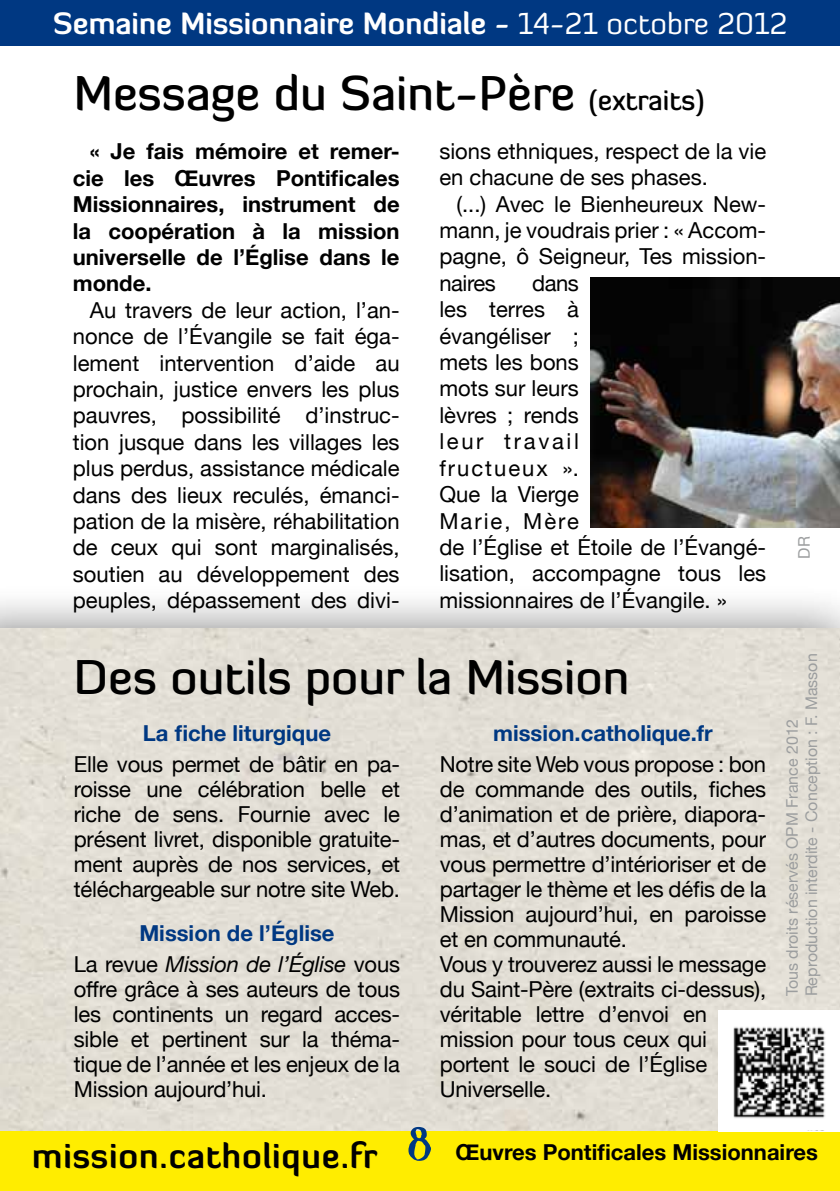
<style>
.page{position:relative;width:840px;height:1191px;background:#fff}
.page>*{position:absolute;margin:0;border:0;box-sizing:border-box;transform-origin:0 0}
.t1{font:52px "Han Srf";color:#003882}
.t2{font:500 48px "Diavlo";color:#000}
.t3{font:700 34px "Diavlo";letter-spacing:.025em;color:#000}
.t4{font:700 30px "Diavlo";color:#fff}
.t5{font:22px/26.4px "Helvetica Neue";letter-spacing:-.01em;color:#000;text-align:justify}
.t6{font:700 22px/26.4px "Helvetica Neue";color:#000;text-align:justify}
.t7{font:700 22px/31px "Helvetica Neue";color:#003882;text-align:center}
.t8{font:16px/19.2px "Helvetica Neue";color:#9c9e9f}
.s1{font-weight:400}
.s2{font-size:28px}
.s3{font-weight:400;color:#000}
.s4{font-weight:400;font-style:italic;color:#000}
</style>
<div class="page">
<div style="left:0;top:584px;width:839px;height:607px;background:#000;opacity:.5"></div>
<div style="left:0;top:628px;width:839px;height:503px;background:#e2ded5"></div>
<div style="left:0;top:0;width:839px;height:45px;background:#003882"></div>
<img style="left:590px;top:278px;width:249px;height:249px">
<div style="left:0;top:1131px;width:839px;height:60px;background:#ffed00"></div>
<div style="left:718px;top:1010px;width:121px;height:121px;background:#fff"></div>
<img style="left:733px;top:1027px;width:92px;height:91px">
<h3 class="t4" style="left:53px;top:4px;width:735px">Semaine Missionnaire Mondiale - <span class="s1">14-21 octobre 2012</span></h3>
<h2 class="t2" style="left:74px;top:63px;width:632px">Message du Saint-Père <span class="s2">(extraits)</span></h2>
<p class="t6" style="left:73px;top:137px;width:328px;text-indent:17px">« Je fais mémoire et remer&shy;cie les Œuvres Pontificales Missionnaires, instrument de la coopération à la mission universelle de l’Église dans le monde.</p>
<p class="t5" style="left:73px;top:295px;width:328px;text-indent:17px">Au travers de leur action, l’an&shy;nonce de l’Évangile se fait éga&shy;lement intervention d’aide au prochain, justice envers les plus pauvres, possibilité d’instruc&shy;tion jusque dans les villages les plus perdus, assistance médicale dans des lieux reculés, émanci&shy;pation de la misère, réhabilitation de ceux qui sont marginalisés, soutien au développement des peuples, dépassement des divi-</p>
<p class="t5" style="left:439px;top:136px;width:328px">sions ethniques, respect de la vie en chacune de ses phases.</p>
<p class="t5" style="left:439px;top:189px;width:328px;text-indent:17px">(...) Avec le Bienheureux New&shy;mann, je voudrais prier : « Accom&shy;pagne, ô Seigneur, Tes mission&shy;naires</p>
<p class="t5" style="left:439px;top:268px;width:328px;text-align:left;text-indent:93px">dans<br>les terres à<br>évangéliser ;<br>mets les bons<br>mots sur leurs<br>lèvres ; rends<br>leur travail<br>fructueux ».<br>Que la Vierge<br>Marie, Mère<br>de l’Église et Étoile de l’Évangé&shy;lisation, accompagne tous les missionnaires de l’Évangile. »</p>
<h2 class="t2" style="left:74px;top:647px;width:557px">Des outils pour la Mission</h2>
<p class="t7" style="left:143px;top:716px;width:189px">La fiche liturgique</p>
<p class="t5" style="left:74px;top:750px;width:328px;line-height:25px">Elle vous permet de bâtir en pa&shy;roisse une célébration belle et riche de sens. Fournie avec le présent livret, disponible gratuite&shy;ment auprès de nos services, et téléchargeable sur notre site Web.</p>
<p class="t7" style="left:74px;top:916px;width:327px">Mission de l’Église<br><span class="s3">La revue</span> <span class="s4">Mission de l’Église</span> <span class="s3">vous</span></p>
<p class="t5" style="left:74px;top:975px;width:328px;line-height:25px">offre grâce à ses auteurs de tous les continents un regard acces&shy;sible et pertinent sur la théma&shy;tique de l’année et les enjeux de la Mission aujourd’hui.</p>
<p class="t7" style="left:493px;top:716px;width:221px">mission.catholique.fr</p>
<p class="t5" style="left:439px;top:750px;width:328px;line-height:25px;text-align:left">Notre site Web vous propose : bon de commande des outils, fiches d’animation et de prière, diapora&shy;mas, et d’autres documents, pour vous permettre d’intérioriser et de partager le thème et les défis de la<br>Mission aujourd’hui, en paroisse et en communauté.<br>Vous y trouverez aussi le message du Saint-Père (extraits ci-dessus), véritable lettre d’envoi en mission pour tous ceux qui portent le souci de l’Église<br>Universelle.</p>
<p class="t8" style="left:793px;top:559px;width:24px;rotate:-90deg">DR</p>
<p class="t8" style="left:781px;top:996px;width:344px;rotate:-90deg">Tous droits réservés OPM France 2012<br>Reproduction interdite - Conception : F. Masson</p>
<h1 class="t1" style="left:407px;top:1117px;width:27px">8</h1>
<h3 class="t3" style="left:32px;top:1134px;width:346px">mission.catholique.fr</h3>
<p class="t6" style="left:455px;top:1137px;width:364px">Œuvres Pontificales Missionnaires</p>
</div>
